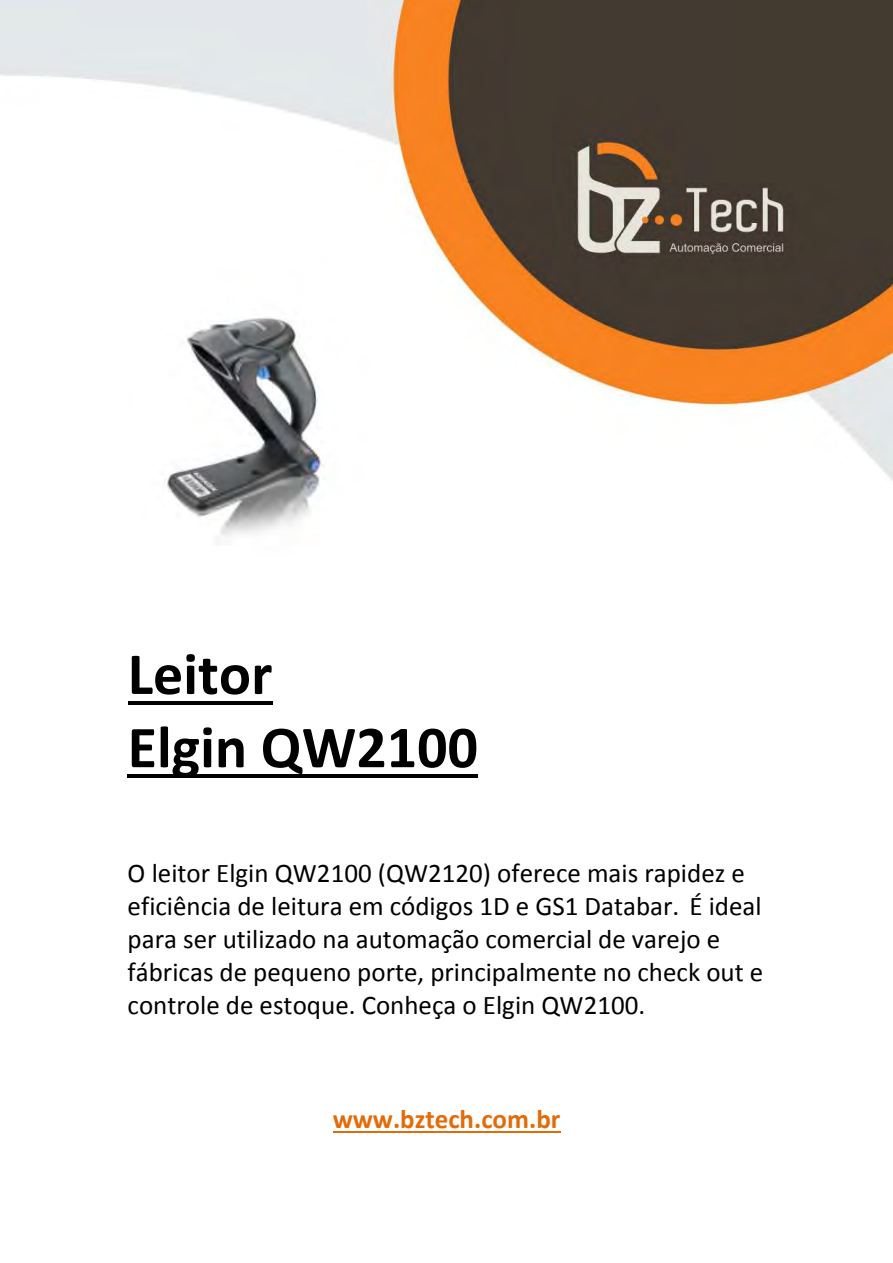
<style>
.page{position:relative;width:893px;height:1263px;background:#fff}
.page>*{position:absolute;margin:0;border:0;box-sizing:border-box;transform-origin:0 0}
.t1{font:700 60px/73.2px "Calibri";color:#000}
.t2{font:27px/33px "Calibri";color:#000}
.t3{font:700 27px "Calibri";color:#e36c0a}
</style>
<div class="page">
<img style="left:0;top:0;width:893px;height:1133px">
<hr style="left:128px;top:701px;width:144px;height:4px;background:#000">
<hr style="left:128px;top:774px;width:350px;height:4px;background:#000">
<hr style="left:333px;top:1131px;width:227px;height:1px;background:#e36c0a">
<img style="left:127px;top:256px;width:301px;height:300px">
<h1 class="t1" style="left:128px;top:642px;width:352px">Leitor<br>Elgin QW2100</h1>
<p class="t2" style="left:128px;top:859px;width:637px">O leitor Elgin QW2100 (QW2120) oferece mais rapidez e eficiência de leitura em códigos 1D e GS1 Databar. É ideal para ser utilizado na automação comercial de varejo e fábricas de pequeno porte, principalmente no check out e controle de estoque. Conheça o Elgin QW2100.</p>
<p class="t3" style="left:333px;top:1107px;width:229px">www.bztech.com.br</p>
</div>
